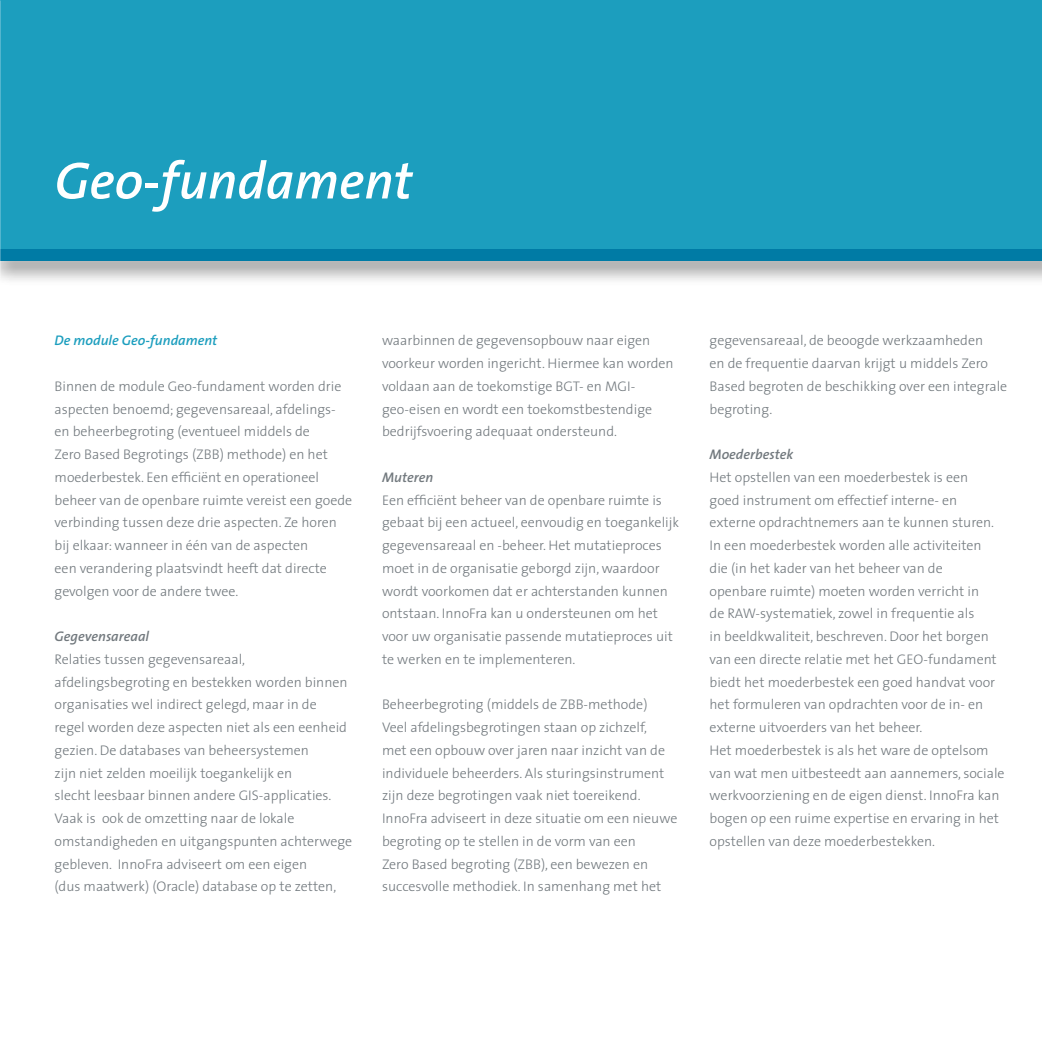
<style>
.page{position:relative;width:1042px;height:1042px;background:#fff}
.page>*{position:absolute;margin:0;border:0;box-sizing:border-box;transform-origin:0 0}
.t1{font:italic 600 52.5px "The Sans";color:#fff}
.t2{font:300 14px/22.8px "The Sans";color:#72797e}
.t3{font:italic 600 14px "The Sans";color:#72797e}
.t4{font:italic 600 14px "The Sans";color:#1c9ebe}
</style>
<div class="page">
<div style="left:0;top:241px;width:1042px;height:46px;background:#000;opacity:.5"></div>
<div style="left:0;top:248px;width:1042px;height:12px;background:#007ba5"></div>
<div style="left:0;top:0;width:1042px;height:248px;background:#1c9ebe"></div>
<h1 class="t1" style="left:55px;top:137px;width:359px">Geo-fundament</h1>
<p class="t4" style="left:55px;top:329px;width:164px">De module Geo-fundament</p>
<p class="t2" style="left:55px;top:374px;width:299px">Binnen de module Geo-fundament worden drie aspecten benoemd; gegevensareaal, afdelings&shy;en beheerbegroting (eventueel middels de<br>Zero Based Begrotings (ZBB) methode) en het moederbestek. Een efficiënt en operationeel beheer van de openbare ruimte vereist een goede verbinding tussen deze drie aspecten. Ze horen bij elkaar: wanneer in één van de aspecten<br>een verandering plaatsvindt heeft dat directe gevolgen voor de andere twee.</p>
<p class="t3" style="left:55px;top:625px;width:96px">Gegevensareaal</p>
<p class="t2" style="left:55px;top:647px;width:299px">Relaties tussen gegevensareaal, afdelingsbegroting en bestekken worden binnen organisaties wel indirect gelegd, maar in de<br>regel worden deze aspecten niet als een eenheid gezien. De databases van beheersystemen<br>zijn niet zelden moeilijk toegankelijk en<br>slecht leesbaar binnen andere GIS-applicaties.<br>Vaak is ook de omzetting naar de lokale omstandigheden en uitgangspunten achterwege gebleven. InnoFra adviseert om een eigen<br>(dus maatwerk) (Oracle) database op te zetten,</p>
<p class="t2" style="left:382px;top:329px;width:293px">waarbinnen de gegevensopbouw naar eigen voorkeur worden ingericht. Hiermee kan worden voldaan aan de toekomstige BGT- en MGI&shy;geo-eisen en wordt een toekomstbestendige bedrijfsvoering adequaat ondersteund.</p>
<p class="t3" style="left:382px;top:465px;width:53px">Muteren</p>
<p class="t2" style="left:382px;top:488px;width:298px">Een efficiënt beheer van de openbare ruimte is gebaat bij een actueel, eenvoudig en toegankelijk gegevensareaal en -beheer. Het mutatieproces moet in de organisatie geborgd zijn, waardoor wordt voorkomen dat er achterstanden kunnen ontstaan. InnoFra kan u ondersteunen om het voor uw organisatie passende mutatieproces uit te werken en te implementeren.</p>
<p class="t2" style="left:382px;top:693px;width:297px">Beheerbegroting (middels de ZBB-methode)<br>Veel afdelingsbegrotingen staan op zichzelf,<br>met een opbouw over jaren naar inzicht van de individuele beheerders. Als sturingsinstrument zijn deze begrotingen vaak niet toereikend.<br>InnoFra adviseert in deze situatie om een nieuwe begroting op te stellen in de vorm van een<br>Zero Based begroting (ZBB), een bewezen en succesvolle methodiek. In samenhang met het</p>
<p class="t2" style="left:709px;top:329px;width:299px">gegevensareaal, de beoogde werkzaamheden<br>en de frequentie daarvan krijgt u middels Zero Based begroten de beschikking over een integrale begroting.</p>
<p class="t3" style="left:709px;top:443px;width:85px">Moederbestek</p>
<p class="t2" style="left:709px;top:465px;width:297px">Het opstellen van een moederbestek is een<br>goed instrument om effectief interne- en externe opdrachtnemers aan te kunnen sturen.<br>In een moederbestek worden alle activiteiten<br>die (in het kader van het beheer van de<br>openbare ruimte) moeten worden verricht in<br>de RAW-systematiek, zowel in frequentie als<br>in beeldkwaliteit, beschreven. Door het borgen van een directe relatie met het GEO-fundament biedt het moederbestek een goed handvat voor het formuleren van opdrachten voor de in- en externe uitvoerders van het beheer.<br>Het moederbestek is als het ware de optelsom van wat men uitbesteedt aan aannemers, sociale werkvoorziening en de eigen dienst. InnoFra kan bogen op een ruime expertise en ervaring in het opstellen van deze moederbestekken.</p>
</div>
